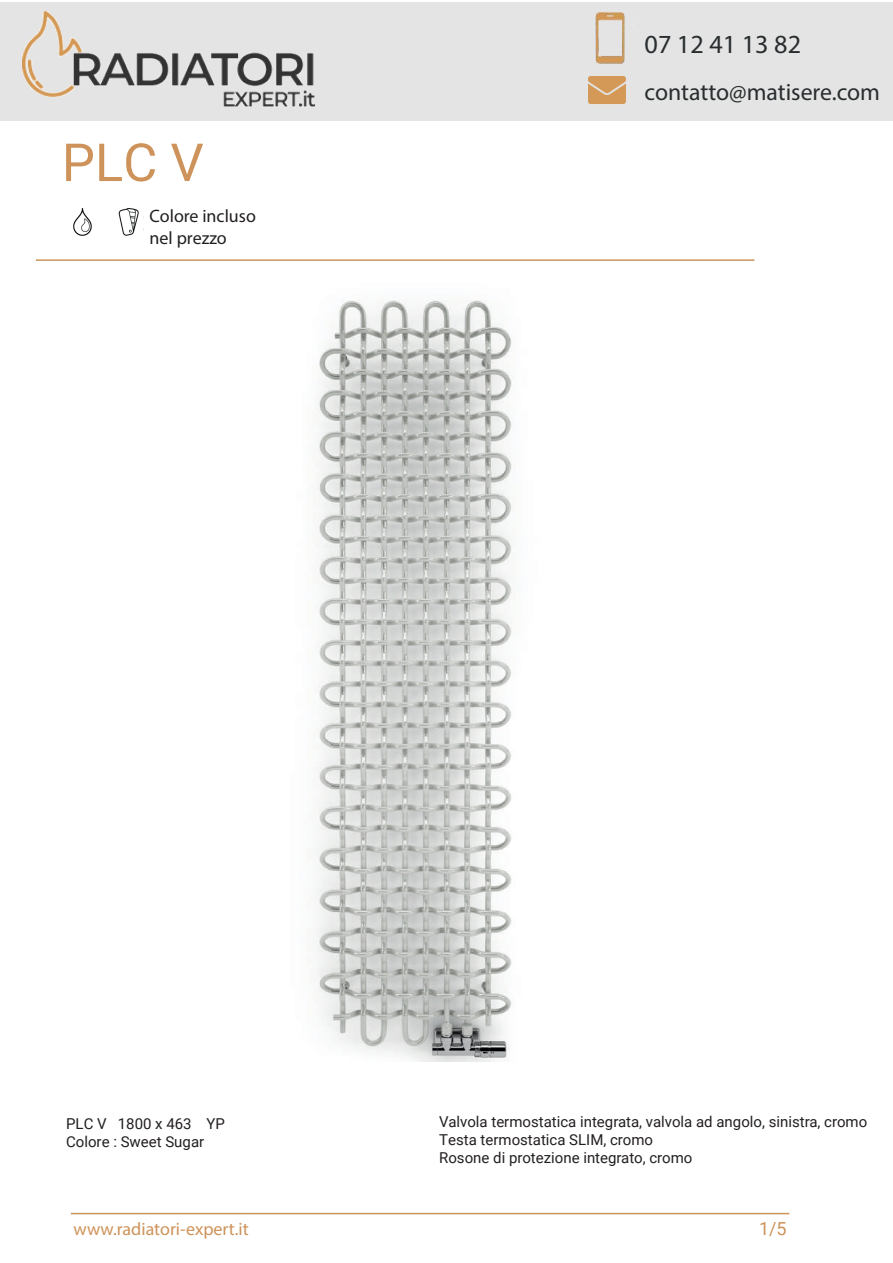
<style>
.page{position:relative;width:893px;height:1263px;background:#fff}
.page>*{position:absolute;margin:0;border:0;box-sizing:border-box;transform-origin:0 0}
.t1{font:52.5px "Roboto";color:#ce935a}
.t2{font:26.25px "Myriad Pro";color:#292d2f}
.t3{font:23.85px "Myriad Pro";color:#292d2f}
.t4{font:18px "Myriad Pro";color:#ce935a}
.t5{font:18px/21.6px "Myriad Pro";color:#231f20}
.t6{font:18px "Roboto";color:#ce935a}
.t7{font:15px/18px "Roboto";color:#231f20}
</style>
<div class="page">
<img style="left:316px;top:300px;width:198px;height:762px">
<div style="left:0;top:3px;width:893px;height:118px;background:#e3e4e3"></div>
<img style="left:585px;top:2px;width:48px;height:62px">
<img style="left:588px;top:76px;width:38px;height:28px">
<img style="left:23px;top:12px;width:292px;height:95px">
<hr style="left:71px;top:1213px;width:718px;height:1px;background:#ce935a">
<hr style="left:36px;top:259px;width:718px;height:2px;background:#ce935a">
<img style="left:74px;top:208px;width:70px;height:27px">
<h2 class="t2" style="left:645px;top:28px;width:158px">07 12 41 13 82</h2>
<h1 class="t1" style="left:62px;top:126px;width:143px">PLC V</h1>
<p class="t5" style="left:150px;top:205px;width:108px">Colore incluso nel prezzo</p>
<h3 class="t3" style="left:645px;top:77px;width:237px">contatto@matisere.com</h3>
<p class="t7" style="left:66px;top:1114px;width:160px">PLC V 1800 x 463 YP<br>Colore : Sweet Sugar</p>
<p class="t7" style="left:439px;top:1112px;width:430px">Valvola termostatica integrata, valvola ad angolo, sinistra, cromo<br>Testa termostatica SLIM, cromo<br>Rosone di protezione integrato, cromo</p>
<p class="t4" style="left:74px;top:1218px;width:177px">www.radiatori-expert.it</p>
<p class="t6" style="left:759px;top:1216px;width:29px">1/5</p>
</div>
